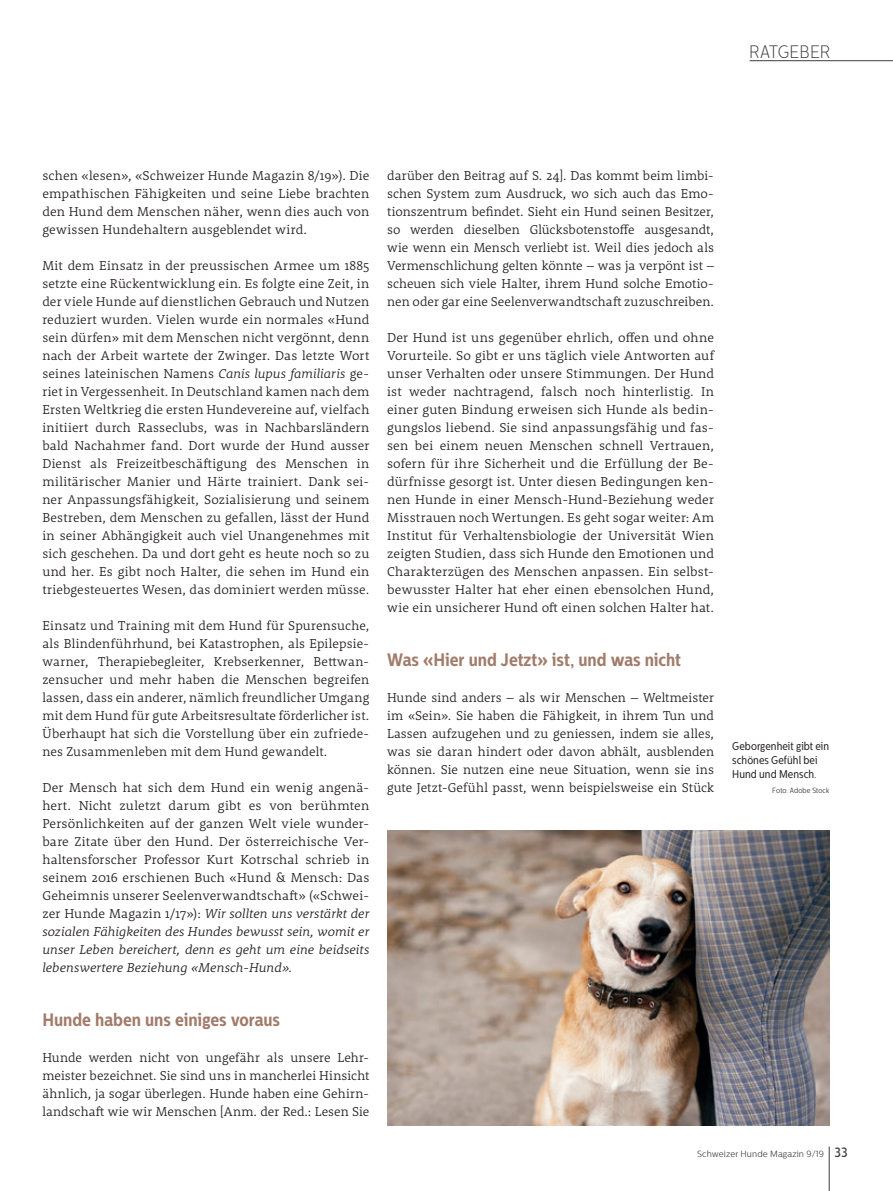
<style>
.page{position:relative;width:893px;height:1191px;background:#fff}
.page>*{position:absolute;margin:0;border:0;box-sizing:border-box;transform-origin:0 0}
.t1{font:700 18px "Centrale Sans Cnd";letter-spacing:-.005em;color:#a27c6a}
.t2{font:200 18px "Centrale Sans Cnd";color:#3e3e3f}
.t3{font:300 13.2px/18px "Rooney Pro";letter-spacing:.005em;color:#231f20;text-align:justify}
.t4{font:11.25px/14.2px "Centrale Sans Cnd";letter-spacing:.005em;color:#231f20}
.t5{font:300 9px "Centrale Sans Cnd";letter-spacing:.01em;color:#3e3e3f;scale:1.1 1}
.t6{font:300 7.5px "Centrale Sans Cnd";letter-spacing:.015em;color:#231f20}
.s1{font-style:italic}
.s2{font-weight:500;font-size:13.5px}
</style>
<div class="page">
<img style="left:387px;top:830px;width:442px;height:295px">
<hr style="left:829px;top:1146px;width:1px;height:45px;background:#3e3e3f">
<hr style="left:749px;top:60px;width:144px;height:1px;background:#3e3e3f">
<h1 class="t2" style="left:749px;top:41px;width:83px">RATGEBER</h1>
<p class="t3" style="left:42px;top:166px;width:329px">schen «lesen», «Schweizer Hunde Magazin 8/19»). Die empathischen Fähigkeiten und seine Liebe brachten den Hund dem Menschen näher, wenn dies auch von gewissen Hundehaltern ausgeblendet wird.</p>
<p class="t3" style="left:42px;top:256px;width:329px">Mit dem Einsatz in der preussischen Armee um 1885 setzte eine Rückentwicklung ein. Es folgte eine Zeit, in der viele Hunde auf dienstlichen Gebrauch und Nutzen reduziert wurden. Vielen wurde ein normales «Hund sein dürfen» mit dem Menschen nicht vergönnt, denn nach der Arbeit wartete der Zwinger. Das letzte Wort seines lateinischen Namens <span class="s1">Canis lupus familiaris</span> ge&shy;riet in Vergessenheit. In Deutschland kamen nach dem Ersten Weltkrieg die ersten Hundevereine auf, vielfach initiiert durch Rasseclubs, was in Nachbarsländern bald Nachahmer fand. Dort wurde der Hund ausser Dienst als Freizeitbeschäftigung des Menschen in militärischer Manier und Härte trainiert. Dank sei&shy;ner Anpassungsfähigkeit, Sozialisierung und seinem Bestreben, dem Menschen zu gefallen, lässt der Hund in seiner Abhängigkeit auch viel Unangenehmes mit sich geschehen. Da und dort geht es heute noch so zu und her. Es gibt noch Halter, die sehen im Hund ein triebgesteuertes Wesen, das dominiert werden müsse.</p>
<p class="t3" style="left:42px;top:616px;width:328px">Einsatz und Training mit dem Hund für Spurensuche, als Blindenführhund, bei Katastrophen, als Epilepsie&shy;warner, Therapiebegleiter, Krebserkenner, Bettwan&shy;zensucher und mehr haben die Menschen begreifen lassen, dass ein anderer, nämlich freundlicher Umgang mit dem Hund für gute Arbeitsresultate förderlicher ist.<br>Überhaupt hat sich die Vorstellung über ein zufriede&shy;nes Zusammenleben mit dem Hund gewandelt.</p>
<p class="t3" style="left:42px;top:778px;width:328px">Der Mensch hat sich dem Hund ein wenig angenä&shy;hert. Nicht zuletzt darum gibt es von berühmten Persönlichkeiten auf der ganzen Welt viele wunder&shy;bare Zitate über den Hund. Der österreichische Ver&shy;haltensforscher Professor Kurt Kotrschal schrieb in seinem 2016 erschienen Buch «Hund &amp; Mensch: Das Geheimnis unserer Seelenverwandtschaft» («Schwei&shy;zer Hunde Magazin 1/17»): <span class="s1">Wir sollten uns verstärkt der sozialen Fähigkeiten des Hundes bewusst sein, womit er unser Leben bereichert, denn es geht um eine beidseits lebenswertere Beziehung «Mensch-Hund».</span></p>
<h1 class="t1" style="left:42px;top:1009px;width:239px">Hunde haben uns einiges voraus</h1>
<p class="t3" style="left:42px;top:1048px;width:328px">Hunde werden nicht von ungefähr als unsere Lehr&shy;meister bezeichnet. Sie sind uns in mancherlei Hinsicht ähnlich, ja sogar überlegen. Hunde haben eine Gehirn&shy;landschaft wie wir Menschen [Anm. der Red.: Lesen Sie</p>
<p class="t3" style="left:387px;top:166px;width:328px">darüber den Beitrag auf S. 24]. Das kommt beim limbi&shy;schen System zum Ausdruck, wo sich auch das Emo&shy;tionszentrum befindet. Sieht ein Hund seinen Besitzer, so werden dieselben Glücksbotenstoffe ausgesandt, wie wenn ein Mensch verliebt ist. Weil dies jedoch als Vermenschlichung gelten könnte – was ja verpönt ist – scheuen sich viele Halter, ihrem Hund solche Emotio&shy;nen oder gar eine Seelenverwandtschaft zuzuschreiben.</p>
<p class="t3" style="left:387px;top:328px;width:329px">Der Hund ist uns gegenüber ehrlich, offen und ohne Vorurteile. So gibt er uns täglich viele Antworten auf unser Verhalten oder unsere Stimmungen. Der Hund ist weder nachtragend, falsch noch hinterlistig. In einer guten Bindung erweisen sich Hunde als bedin&shy;gungslos liebend. Sie sind anpassungsfähig und fas&shy;sen bei einem neuen Menschen schnell Vertrauen, sofern für ihre Sicherheit und die Erfüllung der Be&shy;dürfnisse gesorgt ist. Unter diesen Bedingungen ken&shy;nen Hunde in einer Mensch-Hund-Beziehung weder Misstrauen noch Wertungen. Es geht sogar weiter: Am Institut für Verhaltensbiologie der Universität Wien zeigten Studien, dass sich Hunde den Emotionen und Charakterzügen des Menschen anpassen. Ein selbst&shy;bewusster Halter hat eher einen ebensolchen Hund, wie ein unsicherer Hund oft einen solchen Halter hat.</p>
<h1 class="t1" style="left:387px;top:649px;width:296px">Was «Hier und Jetzt» ist, und was nicht</h1>
<p class="t3" style="left:387px;top:688px;width:328px">Hunde sind anders – als wir Menschen – Weltmeister im «Sein». Sie haben die Fähigkeit, in ihrem Tun und Lassen aufzugehen und zu geniessen, indem sie alles, was sie daran hindert oder davon abhält, ausblenden können. Sie nutzen eine neue Situation, wenn sie ins gute Jetzt-Gefühl passt, wenn beispielsweise ein Stück</p>
<p class="t4" style="left:732px;top:739px;width:98px">Geborgenheit gibt ein schönes Gefühl bei<br>Hund und Mensch.</p>
<p class="t6" style="left:772px;top:785px;width:59px">Foto: Adobe Stock</p>
<p class="t5" style="left:697px;top:1148px;width:138px">Schweizer Hunde Magazin 9/19 <span class="s2">33</span></p>
</div>
